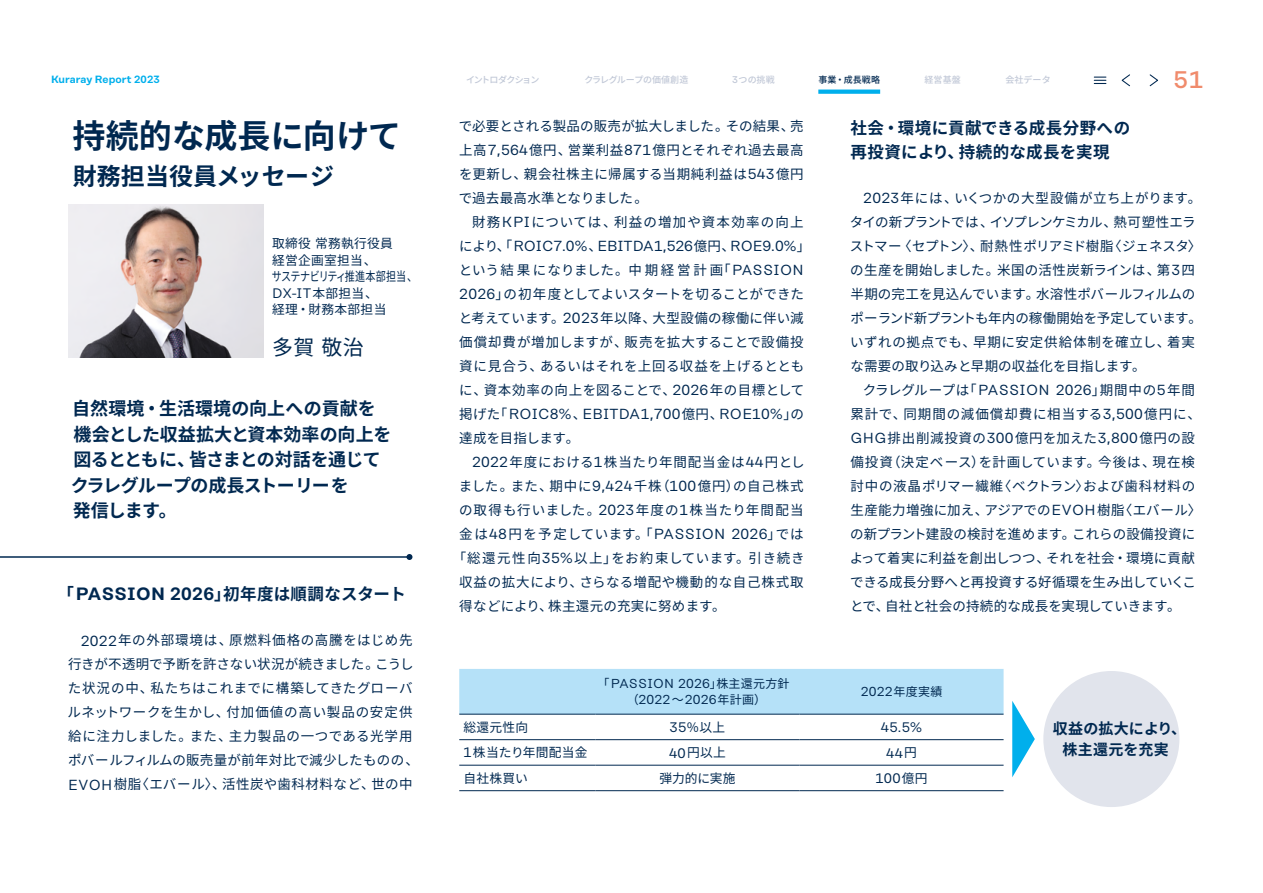
<style>
.page{position:relative;width:1263px;height:893px;background:#fff}
.page>*{position:absolute;margin:0;border:0;box-sizing:border-box;transform-origin:0 0}
.t1{font:700 33px "Noto Sans CJ Kjp";letter-spacing:.005em;color:#002850}
.t2{font:700 24px "Noto Sans CJ Kjp";letter-spacing:.005em;color:#002850}
.t3{font:500 24px "Rational Text";color:#f08b6c}
.t4{font:21px "Noto Sans CJ Kjp";color:#002850}
.t5{font:700 18px/25.5px "Noto Sans CJ Kjp";letter-spacing:-.01em;color:#002850}
.t6{font:700 16.5px/24px "Noto Sans CJ Kjp";letter-spacing:.025em;color:#002850}
.t7{font:700 15px/21px "Noto Sans CJ Kjp";letter-spacing:.02em;color:#002850;text-align:center}
.t8{font:14.55px "Rational Text";color:#002850}
.t9{font:13.8px "Rational Text";letter-spacing:.02em;color:#002850}
.t10{font:13.5px/24px "Noto Sans CJ Kjp";letter-spacing:.025em;color:#002850;text-align:justify}
.t11{font:13.5px/24px "Noto Sans CJ Kjp";letter-spacing:.005em;color:#002850}
.t12{font:13.5px "Noto Sans CJ Kjp";letter-spacing:.06em;color:#002850}
.t13{font:13.5px "Noto Sans CJ Kjp";letter-spacing:.08em;color:#002850}
.t14{font:13.5px "Noto Sans CJ Kjp";letter-spacing:.07em;color:#002850}
.t15{font:13.5px "Noto Sans CJ Kjp";letter-spacing:.05em;color:#002850}
.t16{font:13.5px "Noto Sans CJ Kjp";letter-spacing:.085em;color:#002850}
.t17{font:13.5px "Noto Sans CJ Kjp";letter-spacing:-.03em;color:#002850}
.t18{font:12.9px/16.2px "Rational Text";letter-spacing:.02em;color:#002850;text-align:center}
.t19{font:12.75px/16.5px "Noto Sans CJ Kjp";letter-spacing:.02em;color:#002850}
.t20{font:600 10.5px "Rational Text";letter-spacing:.01em;color:#00afec}
.t21{font:500 9px "Noto Sans CJ Kjp";letter-spacing:-.015em;color:#c1c8d7}
.t22{font:500 9px "Noto Sans CJ Kjp";letter-spacing:-.095em;color:#c1c8d7}
.t23{font:500 9px "Noto Sans CJ Kjp";letter-spacing:.01em;color:#002850}
.s1{font-family:"Rational Text";font-size:9.75px}
.s2{font-family:"Noto Sans CJ Kjp";font-size:12.75px}
.s3{font-family:"Rational Text";font-weight:600;font-size:17.85px}
.s4{font-family:"Rational Text";font-size:14.55px}
.s5{font-family:"Noto Sans CJ Kjp";font-size:13.5px}
.s6{font-family:"Noto Sans CJ Kjp";font-size:12px}
.s7{font-family:"Rational Text";font-size:13.8px}
</style>
<div class="page">
<hr style="left:0;top:556px;width:409px;height:2px;background:#002850">
<svg style="left:406px;top:554px;width:6px;height:6px"></svg>
<img style="left:68px;top:204px;width:196px;height:153px">
<div style="left:459px;top:669px;width:544px;height:45px;background:#b5e1f8"></div>
<hr style="left:459px;top:714px;width:136px;height:1px;background:#002850">
<hr style="left:595px;top:714px;width:204px;height:1px;background:#002850">
<hr style="left:799px;top:714px;width:204px;height:1px;background:#002850">
<hr style="left:459px;top:739px;width:136px;height:1px;background:#002850">
<hr style="left:595px;top:739px;width:204px;height:1px;background:#002850">
<hr style="left:799px;top:739px;width:204px;height:1px;background:#002850">
<hr style="left:459px;top:765px;width:136px;height:1px;background:#002850">
<hr style="left:595px;top:765px;width:204px;height:1px;background:#002850">
<hr style="left:799px;top:765px;width:204px;height:1px;background:#002850">
<hr style="left:459px;top:790px;width:136px;height:1px;background:#002850">
<hr style="left:595px;top:790px;width:204px;height:1px;background:#002850">
<hr style="left:799px;top:790px;width:204px;height:1px;background:#002850">
<div style="left:1043px;top:671px;width:136px;height:136px;background:#e1e4ec;border-radius:50%"></div>
<svg style="left:1012px;top:701px;width:23px;height:76px"></svg>
<svg style="left:1121px;top:74px;width:9px;height:13px"></svg>
<svg style="left:1149px;top:74px;width:9px;height:13px"></svg>
<svg style="left:1094px;top:77px;width:12px;height:7px"></svg>
<svg style="left:818px;top:90px;width:62px;height:4px"></svg>
<p class="t20" style="left:51px;top:73px;width:110px">Kuraray Report 2023</p>
<p class="t22" style="left:466px;top:75px;width:75px">イントロダクション</p>
<p class="t21" style="left:584px;top:75px;width:105px">クラレグループの価値創造</p>
<p class="t21" style="left:732px;top:75px;width:44px"><span class="s1">3</span>つの挑戦</p>
<p class="t23" style="left:818px;top:75px;width:63px">事業・成長戦略</p>
<p class="t21" style="left:924px;top:75px;width:38px">経営基盤</p>
<p class="t21" style="left:1005px;top:75px;width:47px">会社データ</p>
<h2 class="t3" style="left:1173px;top:66px;width:31px">51</h2>
<h1 class="t1" style="left:72px;top:117px;width:330px">持続的な成長に向けて</h1>
<h2 class="t2" style="left:73px;top:163px;width:263px">財務担当役員メッセージ</h2>
<p class="t19" style="left:272px;top:236px;width:147px">取締役常務執行役員<br>経営企画室担当、<br>サステナビリティ推進本部担当、</p>
<p class="t9" style="left:272px;top:285px;width:107px">DX-IT<span class="s2">本部担当、</span></p>
<p class="t19" style="left:272px;top:302px;width:116px">経理・財務本部担当</p>
<h3 class="t4" style="left:272px;top:335px;width:93px">多賀敬治</h3>
<h3 class="t5" style="left:71px;top:396px;width:322px">自然環境・生活環境の向上への貢献を機会とした収益拡大と資本効率の向上を図るとともに、皆さまとの対話を通じてクラレグループの成長ストーリーを<br>発信します。</h3>
<p class="t6" style="left:58px;top:582px;width:350px">「<span class="s3">PASSION 2026</span>」初年度は順調なスタート</p>
<p class="t10" style="left:67px;top:629px;width:353px;text-align:center"><span class="s4">2022</span>年の外部環境は、原燃料価格の高騰をはじめ先<br>行きが不透明で予断を許さない状況が続きました。こうした状況の中、私たちはこれまでに構築してきたグローバルネットワークを生かし、付加価値の高い製品の安定供給に注力しました。また、主力製品の一つである光学用ポバールフィルムの販売量が前年対比で減少したものの、<br><span class="s4">EVOH</span>樹脂〈エバール〉、活性炭や歯科材料など、世の中</p>
<p class="t10" style="left:459px;top:114px;width:346px">で必要とされる製品の販売が拡大しました。その結果、売上高<span class="s4">7,564</span>億円、営業利益<span class="s4">871</span>億円とそれぞれ過去最高を更新し、親会社株主に帰属する当期純利益は<span class="s4">543</span>億円で過去最高水準となりました。</p>
<p class="t16" style="left:472px;top:214px;width:333px">財務<span class="s4">KPI</span>については、利益の増加や資本効率の向上</p>
<p class="t8" style="left:459px;top:238px;width:353px"><span class="s5">により、「</span>ROIC7.0%<span class="s5">、</span>EBITDA1,526<span class="s5">億円、</span>ROE9.0%<span class="s5">」</span></p>
<p class="t10" style="left:459px;top:258px;width:347px">という結果になりました。中期経営計画「<span class="s4">PASSION 2026</span>」の初年度としてよいスタートを切ることができたと考えています。<span class="s4">2023</span>年以降、大型設備の稼働に伴い減価償却費が増加しますが、販売を拡大することで設備投資に見合う、あるいはそれを上回る収益を上げるとともに、資本効率の向上を図ることで、<span class="s4">2026</span>年の目標として</p>
<p class="t8" style="left:459px;top:406px;width:346px"><span class="s5">掲げた「</span>ROIC8%<span class="s5">、</span>EBITDA1,700<span class="s5">億円、</span>ROE10%<span class="s5">」の</span></p>
<p class="t17" style="left:459px;top:430px;width:121px">達成を目指します。</p>
<p class="t12" style="left:472px;top:454px;width:334px"><span class="s4">2022</span>年度における<span class="s4">1</span>株当たり年間配当金は<span class="s4">44</span>円とし</p>
<p class="t12" style="left:459px;top:478px;width:346px">ました。また、期中に<span class="s4">9,424</span>千株（<span class="s4">100</span>億円）の自己株式</p>
<p class="t13" style="left:459px;top:502px;width:346px">の取得も行いました。<span class="s4">2023</span>年度の<span class="s4">1</span>株当たり年間配当</p>
<p class="t12" style="left:459px;top:526px;width:346px">金は<span class="s4">48</span>円を予定しています。「<span class="s4">PASSION 2026</span>」では</p>
<p class="t14" style="left:453px;top:550px;width:353px">「総還元性向<span class="s4">35%</span>以上」をお約束しています。引き続き</p>
<p class="t15" style="left:459px;top:574px;width:346px">収益の拡大により、さらなる増配や機動的な自己株式取</p>
<p class="t10" style="left:459px;top:594px;width:268px">得などにより、株主還元の充実に努めます。</p>
<p class="t6" style="left:850px;top:116px;width:281px">社会・環境に貢献できる成長分野への再投資により、持続的な成長を実現</p>
<p class="t11" style="left:850px;top:186px;width:353px;text-indent:13px"><span class="s4">2023</span>年には、いくつかの大型設備が立ち上がります。タイの新プラントでは、イソプレンケミカル、熱可塑性エラストマー〈セプトン〉、耐熱性ポリアミド樹脂〈ジェネスタ〉の生産を開始しました。米国の活性炭新ラインは、第<span class="s4">3</span>四半期の完工を見込んでいます。水溶性ポバールフィルムのポーランド新プラントも年内の稼働開始を予定しています。いずれの拠点でも、早期に安定供給体制を確立し、着実な需要の取り込みと早期の収益化を目指します。</p>
<p class="t10" style="left:850px;top:378px;width:353px;text-align:left;text-indent:13px">クラレグループは「<span class="s4">PASSION 2026</span>」期間中の<span class="s4">5</span>年間累計で、同期間の減価償却費に相当する<span class="s4">3,500</span>億円に、<br><span class="s4">GHG</span>排出削減投資の<span class="s4">300</span>億円を加えた<span class="s4">3,800</span>億円の設備投資（決定ベース）を計画しています。今後は、現在検討中の液晶ポリマー繊維〈ベクトラン〉および歯科材料の生産能力増強に加え、アジアでの<span class="s4">EVOH</span>樹脂〈エバール〉の新プラント建設の検討を進めます。これらの設備投資によって着実に利益を創出しつつ、それを社会・環境に貢献できる成長分野へと再投資する好循環を生み出していくことで、自社と社会の持続的な成長を実現していきます。</p>
<p class="t18" style="left:598px;top:675px;width:193px"><span class="s6">「</span>PASSION 2026<span class="s6">」株主還元方針（</span>2022<span class="s6">～</span>2026<span class="s6">年計画）</span></p>
<p class="t18" style="left:861px;top:684px;width:83px">2022<span class="s6">年度実績</span></p>
<p class="t19" style="left:463px;top:719px;width:66px">総還元性向</p>
<p class="t19" style="left:669px;top:719px;width:57px"><span class="s7">35</span>％以上</p>
<p class="t9" style="left:881px;top:719px;width:43px">45.5%</p>
<p class="t19" style="left:463px;top:745px;width:126px"><span class="s7">1</span>株当たり年間配当金</p>
<p class="t19" style="left:669px;top:745px;width:58px"><span class="s7">40</span>円以上</p>
<p class="t9" style="left:886px;top:745px;width:32px">44<span class="s2">円</span></p>
<p class="t19" style="left:463px;top:770px;width:66px">自社株買い</p>
<p class="t19" style="left:659px;top:770px;width:78px">弾力的に実施</p>
<p class="t9" style="left:875px;top:770px;width:54px">100<span class="s2">億円</span></p>
<p class="t7" style="left:1053px;top:718px;width:135px">収益の拡大により、株主還元を充実</p>
</div>
